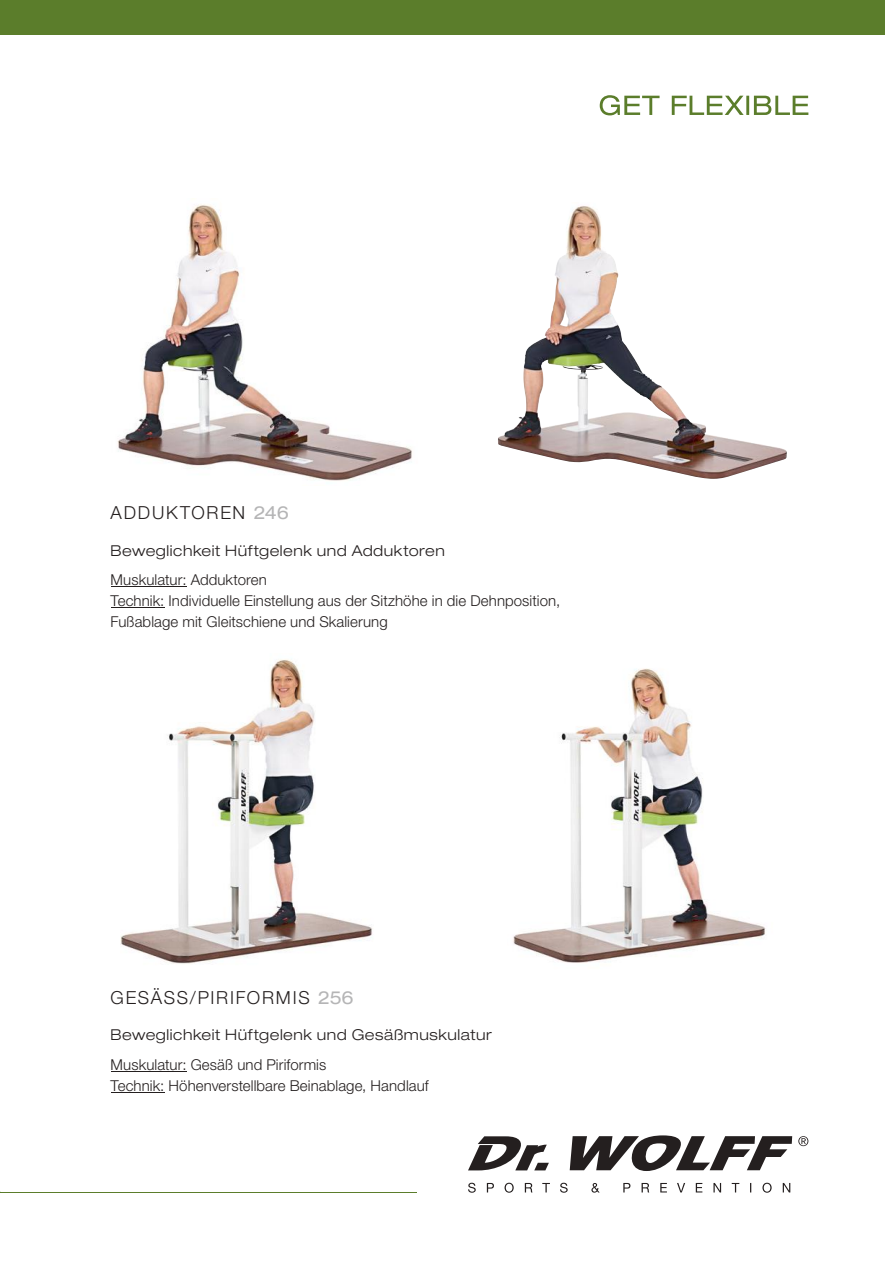
<style>
.page{position:relative;width:885px;height:1263px;background:#fff}
.page>*{position:absolute;margin:0;border:0;box-sizing:border-box;transform-origin:0 0}
.t1{font:300 18px "Helvetica Neue LT Std";letter-spacing:.095em;color:#241f1f}
.t2{font:300 15px/21px "Helvetica Neue LT Std";letter-spacing:.005em;color:#241f1f}
.t3{font:300 expanded 15px "Helvetica Neue LT Std";letter-spacing:.035em;color:#241f1f}
.s1{font-weight:400;font-stretch:expanded;color:#b5b5b6}
</style>
<div class="page">
<div style="left:0;top:0;width:884px;height:34px;background:#5b7d2b"></div>
<svg style="left:468px;top:1136px;width:81px;height:34px"></svg>
<svg style="left:569px;top:1135px;width:223px;height:36px"></svg>
<svg style="left:468px;top:1183px;width:322px;height:10px"></svg>
<svg style="left:798px;top:1136px;width:10px;height:10px"></svg>
<hr style="left:0;top:1192px;width:417px;height:1px;background:#5b7d2b">
<img style="left:117px;top:204px;width:295px;height:277px">
<img style="left:120px;top:659px;width:253px;height:305px">
<img style="left:498px;top:233px;width:289px;height:246px">
<img style="left:513px;top:668px;width:253px;height:295px">
<hr style="left:111px;top:586px;width:75px;height:1px;background:#241f1f">
<hr style="left:111px;top:607px;width:53px;height:1px;background:#241f1f">
<hr style="left:111px;top:1071px;width:75px;height:1px;background:#241f1f">
<hr style="left:111px;top:1092px;width:53px;height:1px;background:#241f1f">
<svg style="left:599px;top:95px;width:209px;height:20px"></svg>
<p class="t1" style="left:111px;top:501px;width:180px">ADDuKTOREn <span class="s1">246</span></p>
<p class="t3" style="left:111px;top:541px;width:336px">Beweglichkeit Hüftgelenk und Adduktoren</p>
<p class="t2" style="left:111px;top:569px;width:451px">Muskulatur: Adduktoren<br>Technik: Individuelle Einstellung aus der Sitzhöhe in die Dehnposition,<br>Fußablage mit Gleitschiene und Skalierung</p>
<p class="t1" style="left:111px;top:986px;width:244px">GESÄSS/PIRIFORMIS <span class="s1">256</span></p>
<p class="t3" style="left:111px;top:1026px;width:382px">Beweglichkeit Hüftgelenk und Gesäßmuskulatur</p>
<p class="t2" style="left:111px;top:1054px;width:319px">Muskulatur: Gesäß und Piriformis<br>Technik: Höhenverstellbare Beinablage, Handlauf</p>
</div>
